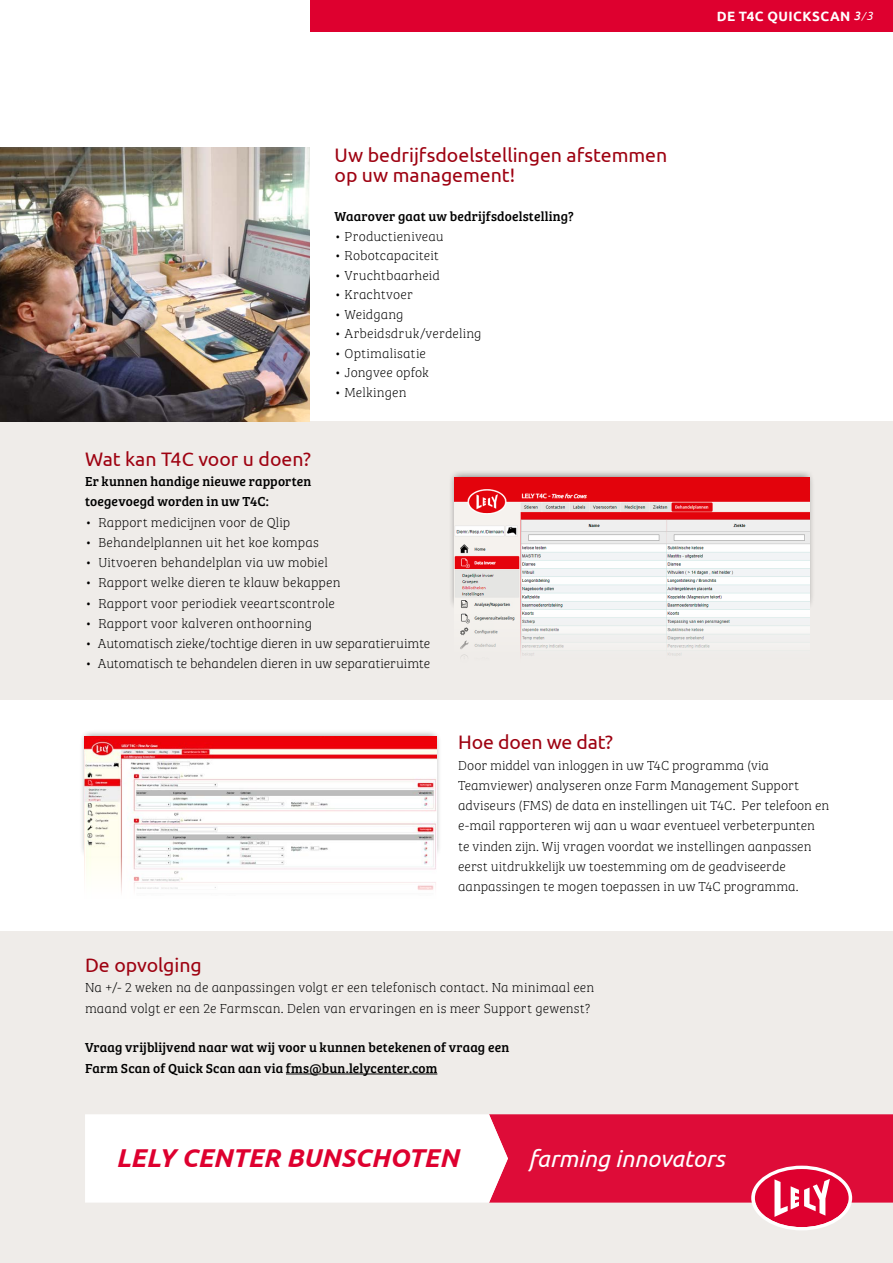
<style>
.page{position:relative;width:893px;height:1263px;background:#fff}
.page>*{position:absolute;margin:0;border:0;box-sizing:border-box;transform-origin:0 0}
.t1{font:italic 700 25.8px "Ubuntu";color:#de002f}
.t2{font:italic 23.7px "Ubuntu";letter-spacing:-.005em;color:#fff}
.t3{font:19.5px/20.2px "Ubuntu";color:#9e0211}
.t4{font:13.5px/20.2px "Bree Serif Th";color:#000}
.t5{font:13.5px/20.2px "Bree Serif";letter-spacing:.01em;color:#000}
.t6{font:700 13.5px "Ubuntu";letter-spacing:.035em;color:#fff}
.t7{font:italic 500 12px "Ubuntu";color:#fff}
.s1{font-weight:400;font-size:9px}
.s2{font-weight:400}
</style>
<div class="page">
<div style="left:0;top:931px;width:893px;height:332px;background:#efece9"></div>
<div style="left:0;top:422px;width:893px;height:278px;background:#efece9"></div>
<div style="left:310px;top:0;width:583px;height:32px;background:#de002f"></div>
<svg style="left:85px;top:1114px;width:808px;height:116px"></svg>
<div style="left:448px;top:469px;width:367px;height:142px;background:#000;opacity:.5"></div>
<img style="left:454px;top:477px;width:355px;height:180px">
<div style="left:79px;top:729px;width:363px;height:130px;background:#000;opacity:.5"></div>
<img style="left:85px;top:736px;width:351px;height:157px">
<hr style="left:286px;top:1074px;width:151px;height:1px;background:#000">
<img style="left:0;top:147px;width:309px;height:275px">
<h3 class="t3" style="left:334px;top:144px;width:334px">Uw bedrijfsdoelstellingen afstemmen op uw management!</h3>
<p class="t5" style="left:334px;top:206px;width:241px">Waarover gaat uw bedrijfsdoelstelling?</p>
<p class="t4" style="left:334px;top:225px;width:111px">• Productieniveau</p>
<p class="t4" style="left:334px;top:245px;width:106px">• Robotcapaciteit</p>
<p class="t4" style="left:334px;top:264px;width:107px">• Vruchtbaarheid</p>
<p class="t4" style="left:334px;top:284px;width:80px">• Krachtvoer</p>
<p class="t4" style="left:334px;top:303px;width:70px">• Weidgang</p>
<p class="t4" style="left:334px;top:323px;width:149px">• Arbeidsdruk/verdeling</p>
<p class="t4" style="left:334px;top:342px;width:93px">• Optimalisatie</p>
<p class="t4" style="left:334px;top:362px;width:96px">• Jongvee opfok</p>
<p class="t4" style="left:334px;top:381px;width:74px">• Melkingen</p>
<h3 class="t3" style="left:85px;top:448px;width:227px">Wat kan T4C voor u doen?</h3>
<p class="t5" style="left:85px;top:470px;width:228px">Er kunnen handige nieuwe rapporten toegevoegd worden in uw T4C:</p>
<p class="t4" style="left:85px;top:511px;width:207px">• Rapport medicijnen voor de Qlip</p>
<p class="t4" style="left:85px;top:531px;width:235px">• Behandelplannen uit het koe kompas</p>
<p class="t4" style="left:85px;top:552px;width:244px">• Uitvoeren behandelplan via uw mobiel</p>
<p class="t4" style="left:85px;top:572px;width:257px">• Rapport welke dieren te klauw bekappen</p>
<p class="t4" style="left:85px;top:592px;width:251px">• Rapport voor periodiek veeartscontrole</p>
<p class="t4" style="left:85px;top:612px;width:228px">• Rapport voor kalveren onthoorning</p>
<p class="t4" style="left:85px;top:633px;width:347px">• Automatisch zieke/tochtige dieren in uw separatieruimte</p>
<p class="t4" style="left:85px;top:653px;width:347px">• Automatisch te behandelen dieren in uw separatieruimte</p>
<p class="t6" style="left:717px;top:8px;width:135px">DE T4C QUICKSCAN</p>
<p class="t7" style="left:853px;top:9px;width:21px">3<span class="s1">/</span><span class="s2">3</span></p>
<h3 class="t3" style="left:458px;top:732px;width:156px">Hoe doen we dat?</h3>
<p class="t4" style="left:458px;top:754px;width:372px">Door middel van inloggen in uw T4C programma (via Teamviewer) analyseren onze Farm Management Support adviseurs (FMS) de data en instellingen uit T4C. Per telefoon en e-mail rapporteren wij aan u waar eventueel verbeterpunten te vinden zijn. Wij vragen voordat we instellingen aanpassen eerst uitdrukkelijk uw toestemming om de geadviseerde aanpassingen te mogen toepassen in uw T4C programma.</p>
<h3 class="t3" style="left:85px;top:954px;width:118px">De opvolging</h3>
<p class="t4" style="left:85px;top:977px;width:511px">Na +/- 2 weken na de aanpassingen volgt er een telefonisch contact. Na minimaal een maand volgt er een 2e Farmscan. Delen van ervaringen en is meer Support gewenst?</p>
<p class="t5" style="left:85px;top:1037px;width:426px">Vraag vrijblijvend naar wat wij voor u kunnen betekenen of vraag een<br>Farm Scan of Quick Scan aan via fms@bun.lelycenter.com</p>
<h1 class="t1" style="left:116px;top:1143px;width:344px">LELY CENTER BUNSCHOTEN</h1>
<h2 class="t2" style="left:529px;top:1144px;width:197px">farming innovators</h2>
</div>
